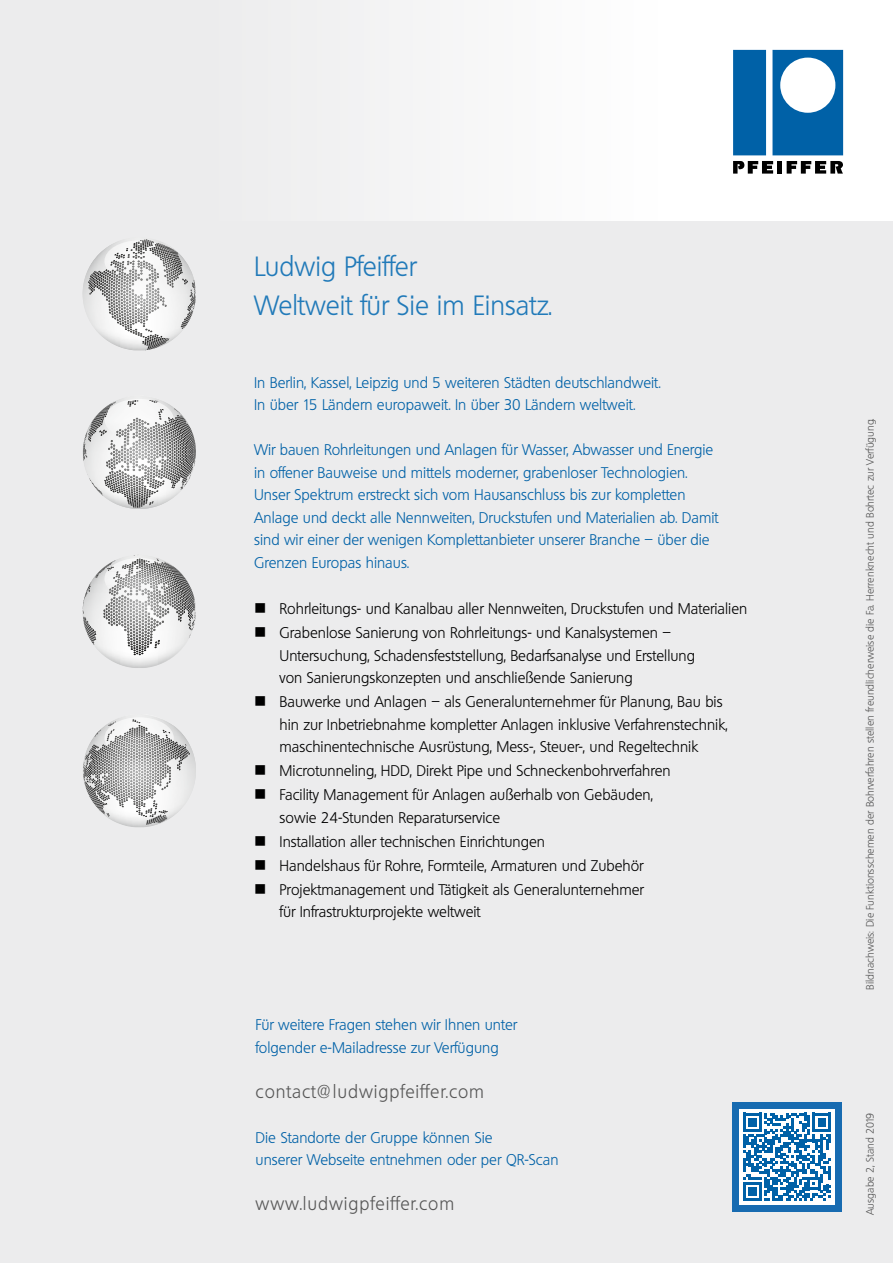
<style>
.page{position:relative;width:893px;height:1263px;background:#ececed}
.page>*{position:absolute;margin:0;border:0;box-sizing:border-box;transform-origin:0 0}
.t1{font:300 27px/39px "Quebec";color:#217ab9}
.t2{font:300 18px "Quebec";letter-spacing:.05em;color:#565656}
.t3{font:300 15px/22.5px "Quebec";color:#000}
.t4{font:300 15px/22.5px "Quebec";color:#0061a7}
.t5{font:300 10.5px "Quebec";color:#565656}
</style>
<div class="page">
<div style="left:53px;top:0;width:840px;height:220px;background:#f5f5f6"></div>
<svg style="left:733px;top:50px;width:110px;height:105px"></svg>
<svg style="left:733px;top:161px;width:40px;height:13px"></svg>
<div style="left:777px;top:161px;width:5px;height:13px;background:#000"></div>
<svg style="left:787px;top:161px;width:56px;height:13px"></svg>
<div style="left:732px;top:1102px;width:110px;height:110px;background:#176bb1"></div>
<div style="left:740px;top:1109px;width:95px;height:95px;background:#fff"></div>
<svg style="left:743px;top:1113px;width:88px;height:88px"></svg>
<img style="left:83px;top:275px;width:112px;height:72px">
<img style="left:86px;top:241px;width:34px;height:34px">
<img style="left:120px;top:239px;width:73px;height:75px">
<img style="left:158px;top:275px;width:35px;height:38px">
<img style="left:120px;top:313px;width:38px;height:37px">
<img style="left:142px;top:240px;width:23px;height:7px">
<img style="left:91px;top:289px;width:104px;height:4px">
<img style="left:117px;top:319px;width:73px;height:3px">
<img style="left:104px;top:261px;width:69px;height:21px">
<img style="left:136px;top:240px;width:18px;height:3px">
<img style="left:85px;top:567px;width:110px;height:101px">
<img style="left:158px;top:561px;width:17px;height:30px">
<img style="left:86px;top:563px;width:72px;height:69px">
<img style="left:158px;top:594px;width:35px;height:36px">
<img style="left:83px;top:592px;width:37px;height:38px">
<img style="left:120px;top:555px;width:45px;height:8px">
<img style="left:86px;top:591px;width:107px;height:3px">
<img style="left:104px;top:614px;width:91px;height:4px">
<img style="left:131px;top:646px;width:26px;height:9px">
<img style="left:106px;top:559px;width:32px;height:39px">
<img style="left:104px;top:572px;width:24px;height:14px">
<img style="left:134px;top:559px;width:22px;height:3px">
<img style="left:121px;top:593px;width:40px;height:6px">
<img style="left:102px;top:400px;width:94px;height:106px">
<img style="left:121px;top:495px;width:37px;height:14px">
<img style="left:86px;top:399px;width:72px;height:96px">
<img style="left:158px;top:436px;width:35px;height:10px">
<img style="left:83px;top:434px;width:36px;height:37px">
<img style="left:109px;top:400px;width:49px;height:5px">
<img style="left:86px;top:433px;width:107px;height:3px">
<img style="left:83px;top:452px;width:107px;height:3px">
<img style="left:112px;top:472px;width:78px;height:4px">
<img style="left:124px;top:495px;width:26px;height:3px">
<img style="left:104px;top:410px;width:67px;height:30px">
<img style="left:128px;top:400px;width:29px;height:4px">
<img style="left:83px;top:759px;width:98px;height:68px">
<img style="left:86px;top:718px;width:35px;height:34px">
<img style="left:121px;top:718px;width:75px;height:71px">
<img style="left:83px;top:752px;width:30px;height:19px">
<svg style="left:83px;top:764px;width:13px;height:13px"></svg>
<img style="left:97px;top:722px;width:19px;height:11px">
<img style="left:84px;top:764px;width:95px;height:3px">
<img style="left:85px;top:784px;width:83px;height:3px">
<img style="left:100px;top:809px;width:66px;height:3px">
<img style="left:104px;top:738px;width:62px;height:21px">
<img style="left:132px;top:719px;width:15px;height:11px">
<h1 class="t1" style="left:254px;top:247px;width:300px">Ludwig Pfeiffer<br>Weltweit für Sie im Einsatz.</h1>
<p class="t4" style="left:254px;top:371px;width:408px">In Berlin, Kassel, Leipzig und 5 weiteren Städten deutschlandweit.<br>In über 15 Ländern europaweit. In über 30 Ländern weltweit.</p>
<p class="t4" style="left:254px;top:438px;width:466px">Wir bauen Rohrleitungen und Anlagen für Wasser, Abwasser und Energie in offener Bauweise und mittels moderner, grabenloser Technologien.<br>Unser Spektrum erstreckt sich vom Hausanschluss bis zur kompletten Anlage und deckt alle Nennweiten, Druckstufen und Materialien ab. Damit sind wir einer der wenigen Komplettanbieter unserer Branche – über die Grenzen Europas hinaus.</p>
<p class="t3" style="left:254px;top:597px;width:495px">■ Rohrleitungs- und Kanalbau aller Nennweiten, Druckstufen und Materialien</p>
<p class="t3" style="left:280px;top:621px;width:417px;text-indent:-26px">■ Grabenlose Sanierung von Rohrleitungs- und Kanalsystemen –<br>Untersuchung, Schadensfeststellung, Bedarfsanalyse und Erstellung von Sanierungskonzepten und anschließende Sanierung</p>
<p class="t3" style="left:280px;top:690px;width:449px;text-indent:-26px">■ Bauwerke und Anlagen – als Generalunternehmer für Planung, Bau bis hin zur Inbetriebnahme kompletter Anlagen inklusive Verfahrenstechnik, maschinentechnische Ausrüstung, Mess-, Steuer-, und Regeltechnik</p>
<p class="t3" style="left:254px;top:759px;width:418px">■ Microtunneling, HDD, Direkt Pipe und Schneckenbohrverfahren</p>
<p class="t3" style="left:280px;top:783px;width:375px;text-indent:-26px">■ Facility Management für Anlagen außerhalb von Gebäuden, sowie 24-Stunden Reparaturservice</p>
<p class="t3" style="left:254px;top:830px;width:293px">■ Installation aller technischen Einrichtungen</p>
<p class="t3" style="left:254px;top:854px;width:391px">■ Handelshaus für Rohre, Formteile, Armaturen und Zubehör</p>
<p class="t3" style="left:280px;top:878px;width:366px;text-indent:-26px">■ Projektmanagement und Tätigkeit als Generalunternehmer für Infrastrukturprojekte weltweit</p>
<p class="t4" style="left:256px;top:1014px;width:263px">Für weitere Fragen stehen wir Ihnen unter folgender e-Mailadresse zur Verfügung</p>
<p class="t2" style="left:256px;top:1080px;width:230px">contact@ludwigpfeiffer.com</p>
<p class="t4" style="left:256px;top:1126px;width:304px">Die Standorte der Gruppe können Sie<br>unserer Webseite entnehmen oder per QR-Scan</p>
<p class="t2" style="left:256px;top:1192px;width:200px">www.ludwigpfeiffer.com</p>
<p class="t5" style="left:863px;top:990px;width:573px;rotate:-90deg">Bildnachweis: Die Funktionsschemen der Bohrverfahren stellen freundlicherweise die Fa. Herrenknecht und Bohrtec zur Verfügung.</p>
<p class="t5" style="left:863px;top:1215px;width:104px;rotate:-90deg">Ausgabe 2, Stand 2019</p>
</div>
